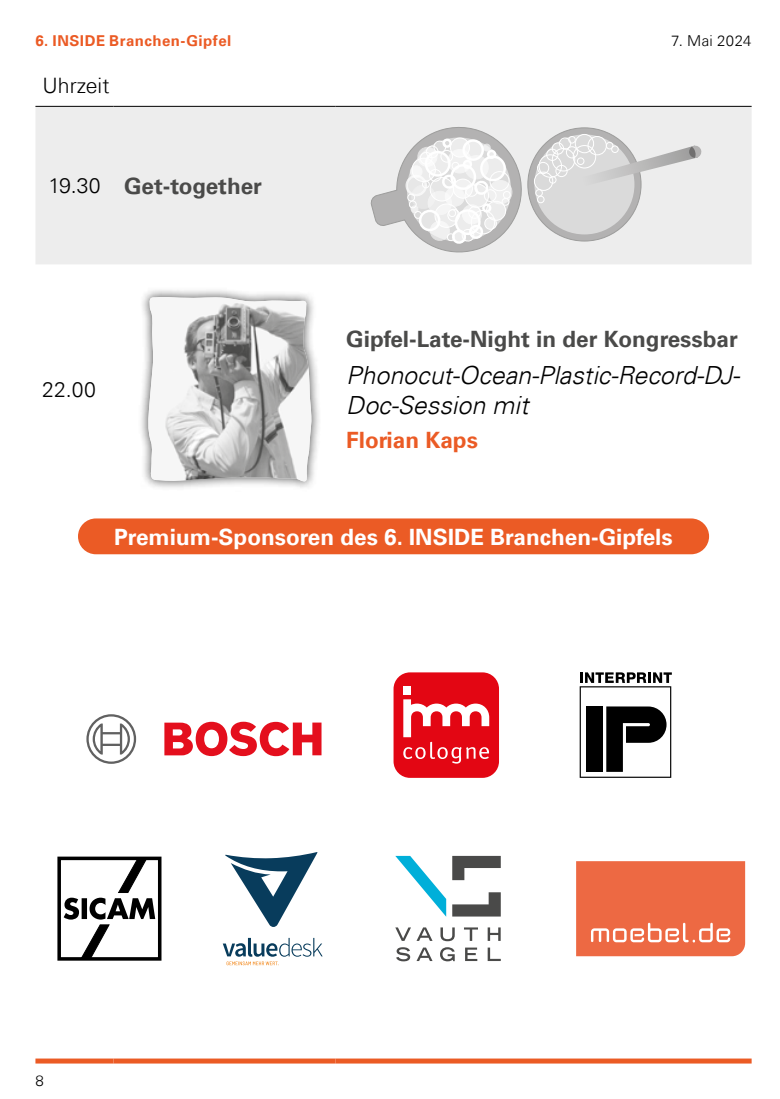
<style>
.page{position:relative;width:780px;height:1099px;background:#fff}
.page>*{position:absolute;margin:0;border:0;box-sizing:border-box;transform-origin:0 0}
.t1{font:italic 300 25px/30px "Univers Com 45";color:#000}
.t2{font:700 22.5px "Univers Com 65";color:#4a4a49}
.t3{font:700 22.5px "Univers Com 65";color:#fff}
.t4{font:700 22.5px "Univers Com 65";color:#eb5b25}
.t5{font:300 21.25px "Univers Com 45";color:#000}
.t6{font:700 15px "Univers Com 65";letter-spacing:.03em;color:#eb5b25}
.t7{font:300 15px "Univers Com 45";letter-spacing:.03em;color:#000}
.s1{font-family:"Univers Com 45";font-weight:300;font-size:21.25px;color:#000}
</style>
<div class="page">
<div style="left:36px;top:107px;width:715px;height:157px;background:#ededed"></div>
<hr style="left:35px;top:106px;width:78px;height:1px;background:#000">
<hr style="left:113px;top:106px;width:222px;height:1px;background:#000">
<hr style="left:335px;top:106px;width:416px;height:1px;background:#000">
<div style="left:35px;top:1058px;width:78px;height:5px;background:#eb5b25"></div>
<div style="left:113px;top:1058px;width:222px;height:5px;background:#eb5b25"></div>
<div style="left:335px;top:1058px;width:416px;height:5px;background:#eb5b25"></div>
<div style="left:528px;top:128px;width:113px;height:113px;background:#b3b2b2;border-radius:50%"></div>
<div style="left:534px;top:134px;width:100px;height:100px;background:#dadada;border-radius:50%"></div>
<div style="left:538px;top:154px;width:24px;height:24px;border:1px solid #fff;border-radius:50%"></div>
<div style="left:572px;top:145px;width:24px;height:23px;border:1px solid #fff;border-radius:50%"></div>
<div style="left:552px;top:148px;width:23px;height:23px;border:1px solid #fff;border-radius:50%"></div>
<div style="left:546px;top:149px;width:12px;height:12px;border:1px solid #fff;border-radius:50%"></div>
<div style="left:552px;top:142px;width:12px;height:12px;border:1px solid #fff;border-radius:50%"></div>
<div style="left:537px;top:162px;width:12px;height:12px;border:1px solid #fff;border-radius:50%"></div>
<div style="left:566px;top:146px;width:12px;height:12px;border:1px solid #fff;border-radius:50%"></div>
<div style="left:555px;top:165px;width:12px;height:12px;border:1px solid #fff;border-radius:50%"></div>
<div style="left:575px;top:134px;width:19px;height:19px;border:1px solid #fff;border-radius:50%"></div>
<div style="left:559px;top:138px;width:12px;height:12px;border:1px solid #fff;border-radius:50%"></div>
<div style="left:534px;top:172px;width:19px;height:19px;border:1px solid #fff;border-radius:50%"></div>
<div style="left:587px;top:136px;width:19px;height:19px;border:1px solid #fff;border-radius:50%"></div>
<div style="left:577px;top:157px;width:7px;height:8px;border:1px solid #fff;border-radius:50%"></div>
<div style="left:568px;top:136px;width:7px;height:7px;border:1px solid #fff;border-radius:50%"></div>
<div style="left:549px;top:176px;width:7px;height:7px;border:1px solid #fff;border-radius:50%"></div>
<div style="left:535px;top:189px;width:7px;height:8px;border:1px solid #fff;border-radius:50%"></div>
<div style="left:606px;top:142px;width:7px;height:7px;border:1px solid #fff;border-radius:50%"></div>
<div style="left:537px;top:196px;width:7px;height:7px;border:1px solid #fff;border-radius:50%"></div>
<svg style="left:580px;top:145px;width:122px;height:41px"></svg>
<svg style="left:370px;top:121px;width:158px;height:136px"></svg>
<div style="left:138px;top:287px;width:183px;height:204px;background:#000;opacity:.69"></div>
<img style="left:147px;top:297px;width:164px;height:184px">
<div style="left:78px;top:518px;width:631px;height:36px;background:#eb5b25;border-radius:18px"></div>
<svg style="left:86px;top:714px;width:50px;height:49px"></svg>
<svg style="left:164px;top:721px;width:157px;height:35px"></svg>
<svg style="left:576px;top:861px;width:169px;height:95px"></svg>
<svg style="left:579px;top:672px;width:92px;height:105px"></svg>
<svg style="left:225px;top:852px;width:92px;height:74px"></svg>
<svg style="left:223px;top:937px;width:99px;height:28px"></svg>
<div style="left:393px;top:672px;width:106px;height:105px;background:#e30613;border-radius:16px"></div>
<div style="left:403px;top:686px;width:8px;height:9px;background:#fff"></div>
<svg style="left:403px;top:699px;width:86px;height:64px"></svg>
<div style="left:57px;top:856px;width:104px;height:104px;border:4px solid #000"></div>
<svg style="left:64px;top:859px;width:91px;height:99px"></svg>
<svg style="left:487px;top:927px;width:13px;height:13px"></svg>
<svg style="left:487px;top:947px;width:13px;height:14px"></svg>
<svg style="left:464px;top:927px;width:14px;height:13px"></svg>
<svg style="left:465px;top:947px;width:12px;height:14px"></svg>
<svg style="left:440px;top:927px;width:14px;height:14px"></svg>
<svg style="left:440px;top:947px;width:14px;height:14px"></svg>
<svg style="left:396px;top:947px;width:14px;height:14px"></svg>
<svg style="left:395px;top:927px;width:37px;height:13px"></svg>
<svg style="left:452px;top:855px;width:48px;height:25px"></svg>
<svg style="left:416px;top:947px;width:16px;height:14px"></svg>
<svg style="left:452px;top:892px;width:48px;height:24px"></svg>
<svg style="left:395px;top:855px;width:51px;height:61px"></svg>
<p class="t6" style="left:35px;top:32px;width:197px">6. INSIDE Branchen-Gipfel</p>
<p class="t7" style="left:671px;top:32px;width:82px">7. Mai 2024</p>
<p class="t5" style="left:43px;top:73px;width:68px">Uhrzeit</p>
<p class="t2" style="left:48px;top:172px;width:215px"><span class="s1">19.30</span> Get-together</p>
<p class="t5" style="left:42px;top:376px;width:55px">22.00</p>
<p class="t2" style="left:346px;top:325px;width:393px">Gipfel-Late-Night in der Kongressbar</p>
<p class="t1" style="left:346px;top:360px;width:395px">Phonocut-Ocean-Plastic-Record-DJ-<br>Doc-Session mit</p>
<p class="t4" style="left:346px;top:426px;width:133px">Florian Kaps</p>
<p class="t3" style="left:114px;top:523px;width:560px">Premium-Sponsoren des 6. INSIDE Branchen-Gipfels</p>
<p class="t7" style="left:35px;top:1071px;width:10px">8</p>
</div>
